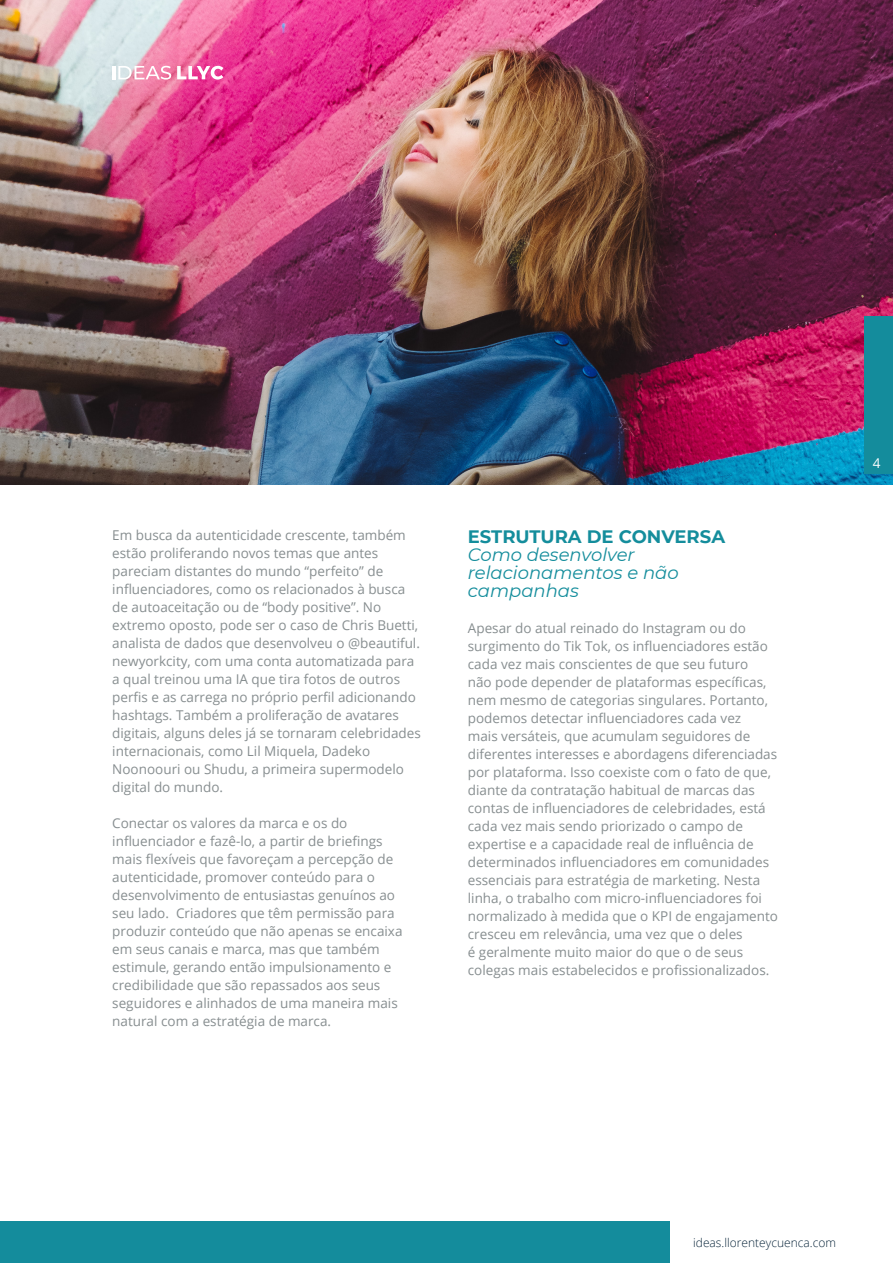
<style>
.page{position:relative;width:893px;height:1263px;background:#fff}
.page>*{position:absolute;margin:0;border:0;box-sizing:border-box;transform-origin:0 0}
.t1{font:italic 18px/18px "Montserrat";color:#148d9c}
.t2{font:700 18px "Montserrat";color:#148d9c}
.t3{font:13.5px/18px "Open Sans";color:#878e90}
.t4{font:13.5px "Open Sans";color:#fff}
.t5{font:300 12px "Open Sans";color:#0a263b}
</style>
<div class="page">
<img style="left:0;top:0;width:893px;height:485px">
<svg style="left:112px;top:66px;width:59px;height:14px"></svg>
<svg style="left:177px;top:66px;width:46px;height:14px"></svg>
<div style="left:864px;top:316px;width:29px;height:158px;background:#148c9c"></div>
<div style="left:0;top:1221px;width:669px;height:42px;background:#148c9c"></div>
<p class="t3" style="left:112px;top:526px;width:310px">Em busca da autenticidade crescente, também estão proliferando novos temas que antes pareciam distantes do mundo “perfeito” de influenciadores, como os relacionados à busca de autoaceitação ou de “body positive”. No extremo oposto, pode ser o caso de Chris Buetti, analista de dados que desenvolveu o @beautiful. newyorkcity, com uma conta automatizada para a qual treinou uma IA que tira fotos de outros perfis e as carrega no próprio perfil adicionando hashtags. Também a proliferação de avatares digitais, alguns deles já se tornaram celebridades internacionais, como Lil Miquela, Dadeko Noonoouri ou Shudu, a primeira supermodelo digital do mundo.</p>
<p class="t3" style="left:112px;top:814px;width:292px">Conectar os valores da marca e os do influenciador e fazê-lo, a partir de briefings mais flexíveis que favoreçam a percepção de autenticidade, promover conteúdo para o desenvolvimento de entusiastas genuínos ao seu lado. Criadores que têm permissão para produzir conteúdo que não apenas se encaixa em seus canais e marca, mas que também estimule, gerando então impulsionamento e credibilidade que são repassados aos seus seguidores e alinhados de uma maneira mais natural com a estratégia de marca.</p>
<h1 class="t2" style="left:468px;top:524px;width:259px">ESTRUTURA DE CONVERSA</h1>
<h1 class="t1" style="left:468px;top:545px;width:212px">Como desenvolver relacionamentos e não campanhas</h1>
<p class="t3" style="left:468px;top:619px;width:312px">Apesar do atual reinado do Instagram ou do surgimento do Tik Tok, os influenciadores estão cada vez mais conscientes de que seu futuro<br>não pode depender de plataformas específicas, nem mesmo de categorias singulares. Portanto, podemos detectar influenciadores cada vez<br>mais versáteis, que acumulam seguidores de diferentes interesses e abordagens diferenciadas por plataforma. Isso coexiste com o fato de que, diante da contratação habitual de marcas das contas de influenciadores de celebridades, está cada vez mais sendo priorizado o campo de expertise e a capacidade real de influência de determinados influenciadores em comunidades essenciais para estratégia de marketing. Nesta linha, o trabalho com micro-influenciadores foi normalizado à medida que o KPI de engajamento cresceu em relevância, uma vez que o deles<br>é geralmente muito maior do que o de seus colegas mais estabelecidos e profissionalizados.</p>
<p class="t4" style="left:873px;top:454px;width:9px">4</p>
<p class="t5" style="left:693px;top:1234px;width:144px">ideas.llorenteycuenca.com</p>
</div>
